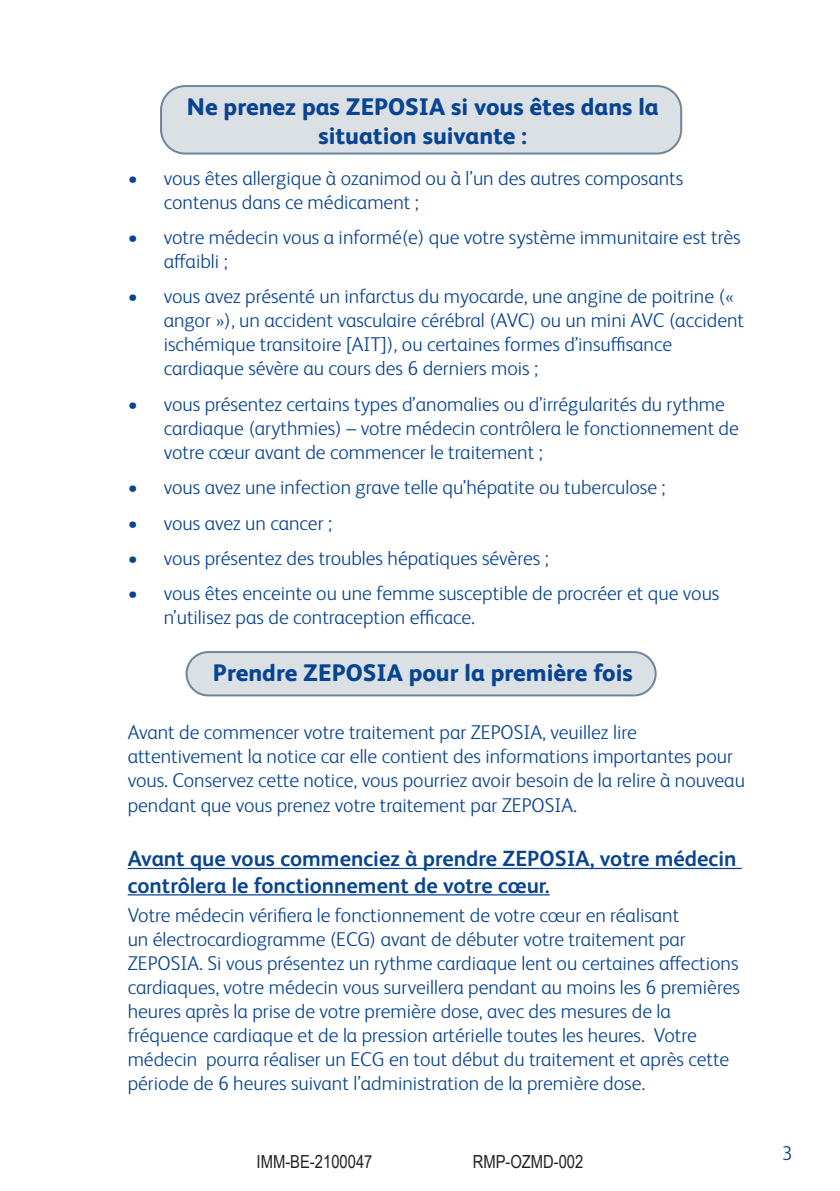
<style>
.page{position:relative;width:840px;height:1191px;background:#fff}
.page>*{position:absolute;margin:0;border:0;box-sizing:border-box;transform-origin:0 0}
.Titel{font:800 24px/28.8px "BMS Humanity";color:#094491;text-align:center}
.Ondertitel{font:700 22px/26.4px "BMS Humanity";color:#094491}
.Opsomming_1{font:300 20px/24px "BMS Humanity";color:#094491}
.Lopende_tekst{font:300 20px/24px "BMS Humanity";color:#094491}
.t1{font:18px "Arial Narrow";color:#231f20}
</style>
<div class="page">
<div style="left:186px;top:652px;width:469px;height:43px;background:#dbe0e5;border-radius:22px"></div>
<div style="left:185px;top:651px;width:471px;height:45px;border:2px solid #718599;border-radius:22px"></div>
<div style="left:161px;top:86px;width:519px;height:67px;background:#dbe0e5;border-radius:24px"></div>
<div style="left:160px;top:85px;width:521px;height:69px;border:2px solid #718599;border-radius:24px"></div>
<hr style="left:128px;top:868px;width:613px;height:1px;background:#094491">
<hr style="left:128px;top:894px;width:421px;height:1px;background:#094491">
<p class="Titel" style="left:187px;top:91px;width:473px">Ne prenez pas ZEPOSIA si vous êtes dans la situation suivante :</p>
<p class="Opsomming_1" style="left:164px;top:165px;width:521px;text-indent:-36px">• vous êtes allergique à ozanimod ou à l’un des autres composants contenus dans ce médicament ;</p>
<p class="Opsomming_1" style="left:164px;top:224px;width:578px;text-indent:-36px">• votre médecin vous a informé(e) que votre système immunitaire est très affaibli ;</p>
<p class="Opsomming_1" style="left:164px;top:283px;width:581px;text-indent:-36px">• vous avez présenté un infarctus du myocarde, une angine de poitrine (« angor »), un accident vasculaire cérébral (AVC) ou un mini AVC (accident ischémique transitoire [AIT]), ou certaines formes d’insuffisance cardiaque sévère au cours des 6 derniers mois ;</p>
<p class="Opsomming_1" style="left:164px;top:391px;width:576px;text-indent:-36px">• vous présentez certains types d’anomalies ou d’irrégularités du rythme cardiaque (arythmies) – votre médecin contrôlera le fonctionnement de votre cœur avant de commencer le traitement ;</p>
<p class="Opsomming_1" style="left:128px;top:474px;width:539px">• vous avez une infection grave telle qu’hépatite ou tuberculose ;</p>
<p class="Opsomming_1" style="left:128px;top:509px;width:206px">• vous avez un cancer ;</p>
<p class="Opsomming_1" style="left:128px;top:545px;width:422px">• vous présentez des troubles hépatiques sévères ;</p>
<p class="Opsomming_1" style="left:164px;top:580px;width:557px;text-indent:-36px">• vous êtes enceinte ou une femme susceptible de procréer et que vous n’utilisez pas de contraception efficace.</p>
<p class="Titel" style="left:213px;top:657px;width:421px">Prendre ZEPOSIA pour la première fois</p>
<p class="Lopende_tekst" style="left:128px;top:719px;width:618px">Avant de commencer votre traitement par ZEPOSIA, veuillez lire attentivement la notice car elle contient des informations importantes pour vous. Conservez cette notice, vous pourriez avoir besoin de la relire à nouveau pendant que vous prenez votre traitement par ZEPOSIA.</p>
<p class="Ondertitel" style="left:128px;top:844px;width:610px">Avant que vous commenciez à prendre ZEPOSIA, votre médecin contrôlera le fonctionnement de votre cœur.</p>
<p class="Opsomming_1" style="left:128px;top:902px;width:613px">Votre médecin vérifiera le fonctionnement de votre cœur en réalisant<br>un électrocardiogramme (ECG) avant de débuter votre traitement par ZEPOSIA. Si vous présentez un rythme cardiaque lent ou certaines affections cardiaques, votre médecin vous surveillera pendant au moins les 6 premières heures après la prise de votre première dose, avec des mesures de la fréquence cardiaque et de la pression artérielle toutes les heures. Votre médecin pourra réaliser un ECG en tout début du traitement et après cette période de 6 heures suivant l’administration de la première dose.</p>
<p class="t1" style="left:256px;top:1148px;width:117px">IMM-BE-2100047</p>
<p class="t1" style="left:472px;top:1148px;width:112px">RMP-OZMD-002</p>
<p class="Opsomming_1" style="left:781px;top:1139px;width:12px">3</p>
</div>
